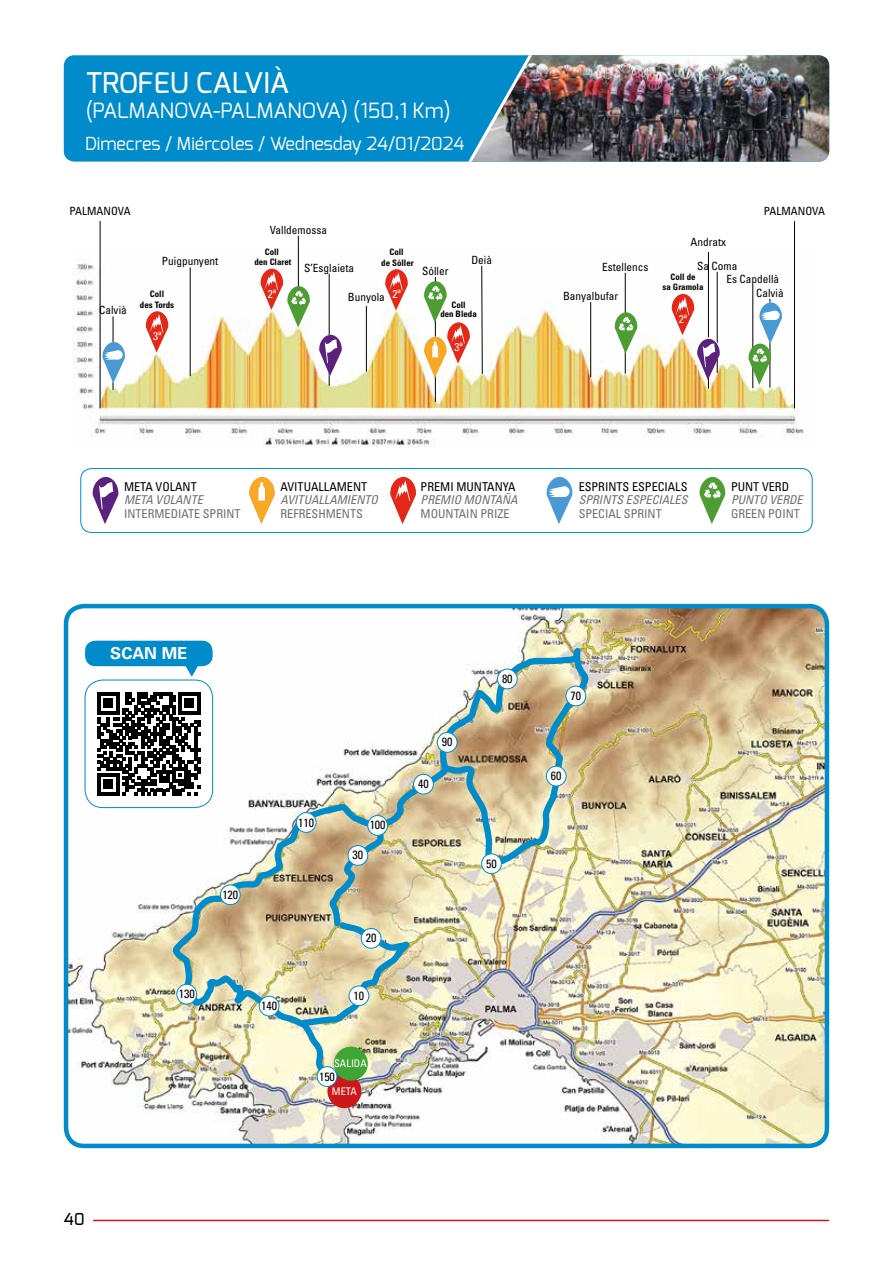
<style>
.page{position:relative;width:893px;height:1263px;background:#fff}
.page>*{position:absolute;margin:0;border:0;box-sizing:border-box;transform-origin:0 0}
.t1{font:500 28.5px "Exo";color:#fff}
.t2{font:21px "Exo";color:#fff}
.t3{font:18px "Exo";color:#fff}
.t4{font:700 16.5px "Univers LT Std";color:#fff}
.t5{font:500 16.5px "Exo";color:#000}
.t6{font:italic condensed 12.15px "Univers LT Std";color:#706f6f}
.t7{font:condensed 12.15px "Univers LT Std";color:#706f6f}
.t8{font:condensed 12.15px "Univers LT Std";color:#000}
.t9{font:condensed 12px "Univers LT Std";letter-spacing:-.005em;color:#000}
.t10{font:condensed 11.25px "Univers LT Std";color:#000}
.t11{font:condensed 11.25px "Univers LT Std";color:#fff}
.t12{font:condensed 10.5px "Univers LT Std";color:#fff}
.t13{font:700 condensed 8.85px/10.4px "Univers LT Std";color:#000;text-align:center}
</style>
<div class="page">
<img style="left:66px;top:606px;width:761px;height:540px">
<img style="left:355px;top:650px;width:237px;height:221px">
<img style="left:439px;top:760px;width:58px;height:110px">
<div style="left:64px;top:604px;width:765px;height:544px;border:4px solid #008bcb;border-radius:18px"></div>
<div style="left:64px;top:55px;width:765px;height:107px;background:#008bcb;border-radius:11px"></div>
<img style="left:454px;top:55px;width:375px;height:107px">
<hr style="left:94px;top:1220px;width:734px;height:1px;background:#cd171a">
<div style="left:327px;top:1074px;width:34px;height:34px;background:#cd171a;border-radius:50%"></div>
<div style="left:85px;top:680px;width:128px;height:127px;background:#fff;border-radius:18px"></div>
<img style="left:97px;top:692px;width:319px;height:408px">
<div style="left:85px;top:680px;width:128px;height:128px;border:1px solid #008bcb;border-radius:18px"></div>
<svg style="left:85px;top:641px;width:128px;height:36px"></svg>
<div style="left:317px;top:1067px;width:20px;height:19px;background:#fff;border-radius:50%"></div>
<div style="left:317px;top:1066px;width:20px;height:21px;border:1px solid #008bcb;border-radius:50%"></div>
<div style="left:349px;top:986px;width:20px;height:20px;background:#fff;border-radius:50%"></div>
<div style="left:349px;top:985px;width:20px;height:21px;border:1px solid #008bcb;border-radius:50%"></div>
<div style="left:361px;top:928px;width:20px;height:20px;background:#fff;border-radius:50%"></div>
<div style="left:361px;top:928px;width:20px;height:21px;border:1px solid #008bcb;border-radius:50%"></div>
<div style="left:348px;top:845px;width:20px;height:20px;background:#fff;border-radius:50%"></div>
<div style="left:348px;top:845px;width:20px;height:21px;border:1px solid #008bcb;border-radius:50%"></div>
<div style="left:414px;top:774px;width:19px;height:20px;background:#fff;border-radius:50%"></div>
<div style="left:413px;top:774px;width:21px;height:20px;border:1px solid #008bcb;border-radius:50%"></div>
<div style="left:482px;top:854px;width:19px;height:20px;background:#fff;border-radius:50%"></div>
<div style="left:481px;top:853px;width:21px;height:21px;border:1px solid #008bcb;border-radius:50%"></div>
<div style="left:546px;top:766px;width:20px;height:20px;background:#fff;border-radius:50%"></div>
<div style="left:546px;top:766px;width:20px;height:20px;border:1px solid #008bcb;border-radius:50%"></div>
<div style="left:566px;top:686px;width:20px;height:20px;background:#fff;border-radius:50%"></div>
<div style="left:566px;top:686px;width:20px;height:20px;border:1px solid #008bcb;border-radius:50%"></div>
<div style="left:497px;top:669px;width:20px;height:20px;background:#fff;border-radius:50%"></div>
<div style="left:497px;top:669px;width:21px;height:20px;border:1px solid #008bcb;border-radius:50%"></div>
<div style="left:437px;top:732px;width:20px;height:20px;background:#fff;border-radius:50%"></div>
<div style="left:437px;top:732px;width:20px;height:21px;border:1px solid #008bcb;border-radius:50%"></div>
<div style="left:220px;top:885px;width:20px;height:20px;background:#fff;border-radius:50%"></div>
<div style="left:220px;top:884px;width:21px;height:21px;border:1px solid #008bcb;border-radius:50%"></div>
<div style="left:296px;top:813px;width:20px;height:19px;background:#fff;border-radius:50%"></div>
<div style="left:296px;top:812px;width:20px;height:21px;border:1px solid #008bcb;border-radius:50%"></div>
<div style="left:368px;top:815px;width:20px;height:20px;background:#fff;border-radius:50%"></div>
<div style="left:367px;top:815px;width:21px;height:21px;border:1px solid #008bcb;border-radius:50%"></div>
<div style="left:177px;top:984px;width:20px;height:20px;background:#fff;border-radius:50%"></div>
<div style="left:176px;top:984px;width:21px;height:20px;border:1px solid #008bcb;border-radius:50%"></div>
<div style="left:259px;top:996px;width:20px;height:20px;background:#fff;border-radius:50%"></div>
<div style="left:259px;top:996px;width:20px;height:20px;border:1px solid #008bcb;border-radius:50%"></div>
<div style="left:80px;top:468px;width:733px;height:65px;border:1px solid #008bcb;border-radius:11px"></div>
<svg style="left:92px;top:476px;width:27px;height:48px"></svg>
<svg style="left:249px;top:476px;width:26px;height:48px"></svg>
<svg style="left:390px;top:476px;width:26px;height:48px"></svg>
<svg style="left:546px;top:476px;width:27px;height:48px"></svg>
<svg style="left:699px;top:476px;width:27px;height:48px"></svg>
<img style="left:73px;top:248px;width:734px;height:199px">
<hr style="left:190px;top:268px;width:1px;height:108px;background:#000">
<hr style="left:298px;top:236px;width:1px;height:73px;background:#000">
<hr style="left:329px;top:274px;width:1px;height:111px;background:#000">
<svg style="left:481px;top:266px;width:2px;height:108px"></svg>
<hr style="left:590px;top:302px;width:1px;height:75px;background:#000">
<hr style="left:625px;top:273px;width:1px;height:100px;background:#000">
<hr style="left:708px;top:252px;width:1px;height:136px;background:#000">
<hr style="left:794px;top:221px;width:1px;height:187px;background:#000">
<hr style="left:100px;top:221px;width:1px;height:187px;background:#000">
<hr style="left:717px;top:272px;width:1px;height:100px;background:#000">
<hr style="left:770px;top:299px;width:1px;height:88px;background:#000">
<hr style="left:753px;top:285px;width:1px;height:103px;background:#000">
<hr style="left:366px;top:306px;width:1px;height:65px;background:#000">
<hr style="left:435px;top:277px;width:1px;height:125px;background:#000">
<hr style="left:113px;top:317px;width:1px;height:73px;background:#000">
<svg style="left:384px;top:269px;width:25px;height:41px"></svg>
<svg style="left:614px;top:312px;width:24px;height:42px"></svg>
<svg style="left:145px;top:311px;width:24px;height:42px"></svg>
<svg style="left:318px;top:334px;width:25px;height:42px"></svg>
<svg style="left:671px;top:293px;width:50px;height:87px"></svg>
<svg style="left:102px;top:342px;width:24px;height:41px"></svg>
<svg style="left:748px;top:302px;width:35px;height:83px"></svg>
<svg style="left:260px;top:268px;width:51px;height:59px"></svg>
<svg style="left:423px;top:281px;width:48px;height:97px"></svg>
<div style="left:334px;top:1047px;width:34px;height:34px;background:#3fa535;border-radius:50%"></div>
<h1 class="t1" style="left:86px;top:64px;width:205px">TROFEU CALVIÀ</h1>
<h2 class="t2" style="left:86px;top:97px;width:366px">(PALMANOVA-PALMANOVA) (150,1 Km)</h2>
<h3 class="t3" style="left:85px;top:132px;width:381px">Dimecres / Miércoles / Wednesday 24/01/2024</h3>
<p class="t10" style="left:69px;top:204px;width:63px">PALMANOVA</p>
<p class="t10" style="left:764px;top:204px;width:63px">PALMANOVA</p>
<p class="t10" style="left:99px;top:303px;width:29px">Calvià</p>
<p class="t10" style="left:270px;top:222px;width:59px">Valldemossa</p>
<p class="t10" style="left:304px;top:261px;width:52px">S’Esglaieta</p>
<p class="t10" style="left:422px;top:264px;width:28px">Sóller</p>
<p class="t13" style="left:254px;top:246px;width:38px">Coll<br>den Claret</p>
<p class="t11" style="left:268px;top:287px;width:10px">2ª</p>
<p class="t13" style="left:389px;top:247px;width:16px">Coll</p>
<p class="t10" style="left:162px;top:254px;width:58px">Puigpunyent</p>
<p class="t13" style="left:381px;top:257px;width:34px">de Sóller</p>
<p class="t10" style="left:471px;top:253px;width:22px">Deià</p>
<p class="t11" style="left:392px;top:287px;width:10px">2ª</p>
<p class="t13" style="left:140px;top:289px;width:36px">Coll<br>des Tords</p>
<p class="t10" style="left:348px;top:290px;width:39px">Bunyola</p>
<p class="t13" style="left:440px;top:301px;width:38px;line-height:8.9px">Coll<br>den Bleda</p>
<p class="t11" style="left:454px;top:340px;width:10px">3ª</p>
<p class="t11" style="left:153px;top:329px;width:10px">3ª</p>
<p class="t10" style="left:602px;top:260px;width:48px">Estellencs</p>
<p class="t10" style="left:563px;top:289px;width:57px">Banyalbufar</p>
<p class="t10" style="left:690px;top:235px;width:37px">Andratx</p>
<p class="t10" style="left:697px;top:259px;width:42px">Sa Coma</p>
<p class="t13" style="left:663px;top:272px;width:42px">Coll de<br>sa Gramola</p>
<p class="t11" style="left:679px;top:312px;width:10px">2ª</p>
<p class="t10" style="left:726px;top:272px;width:54px">Es Capdellà</p>
<p class="t10" style="left:756px;top:286px;width:29px">Calvià</p>
<p class="t8" style="left:124px;top:479px;width:74px">META VOLANT</p>
<p class="t6" style="left:124px;top:492px;width:80px">META VOLANTE</p>
<p class="t7" style="left:124px;top:506px;width:118px">INTERMEDIATE SPRINT</p>
<p class="t8" style="left:280px;top:479px;width:88px">AVITUALLAMENT</p>
<p class="t6" style="left:280px;top:492px;width:99px">AVITUALLAMIENTO</p>
<p class="t7" style="left:280px;top:506px;width:84px">REFRESHMENTS</p>
<p class="t8" style="left:421px;top:479px;width:96px">PREMI MUNTANYA</p>
<p class="t6" style="left:421px;top:492px;width:99px">PREMIO MONTAÑA</p>
<p class="t7" style="left:421px;top:506px;width:90px">MOUNTAIN PRIZE</p>
<p class="t8" style="left:579px;top:479px;width:110px">ESPRINTS ESPECIALS</p>
<p class="t6" style="left:579px;top:492px;width:110px">SPRINTS ESPECIALES</p>
<p class="t7" style="left:579px;top:506px;width:85px">SPECIAL SPRINT</p>
<p class="t8" style="left:731px;top:479px;width:60px">PUNT VERD</p>
<p class="t6" style="left:731px;top:492px;width:73px">PUNTO VERDE</p>
<p class="t7" style="left:731px;top:506px;width:70px">GREEN POINT</p>
<h3 class="t4" style="left:110px;top:644px;width:79px">SCAN ME</h3>
<p class="t9" style="left:179px;top:986px;width:17px">130</p>
<p class="t9" style="left:222px;top:887px;width:17px">120</p>
<p class="t9" style="left:298px;top:815px;width:17px">110</p>
<p class="t9" style="left:370px;top:818px;width:17px">100</p>
<p class="t9" style="left:353px;top:847px;width:12px">30</p>
<p class="t9" style="left:261px;top:998px;width:17px">140</p>
<p class="t9" style="left:366px;top:930px;width:12px">20</p>
<p class="t9" style="left:354px;top:988px;width:12px">10</p>
<p class="t12" style="left:334px;top:1057px;width:34px">SALIDA</p>
<p class="t9" style="left:319px;top:1069px;width:17px">150</p>
<p class="t12" style="left:332px;top:1084px;width:26px">META</p>
<p class="t9" style="left:418px;top:776px;width:12px">40</p>
<p class="t9" style="left:442px;top:734px;width:12px">90</p>
<p class="t9" style="left:502px;top:671px;width:12px">80</p>
<p class="t9" style="left:486px;top:856px;width:12px">50</p>
<p class="t9" style="left:570px;top:688px;width:12px">70</p>
<p class="t9" style="left:551px;top:768px;width:12px">60</p>
<h3 class="t5" style="left:64px;top:1209px;width:22px">40</h3>
</div>
